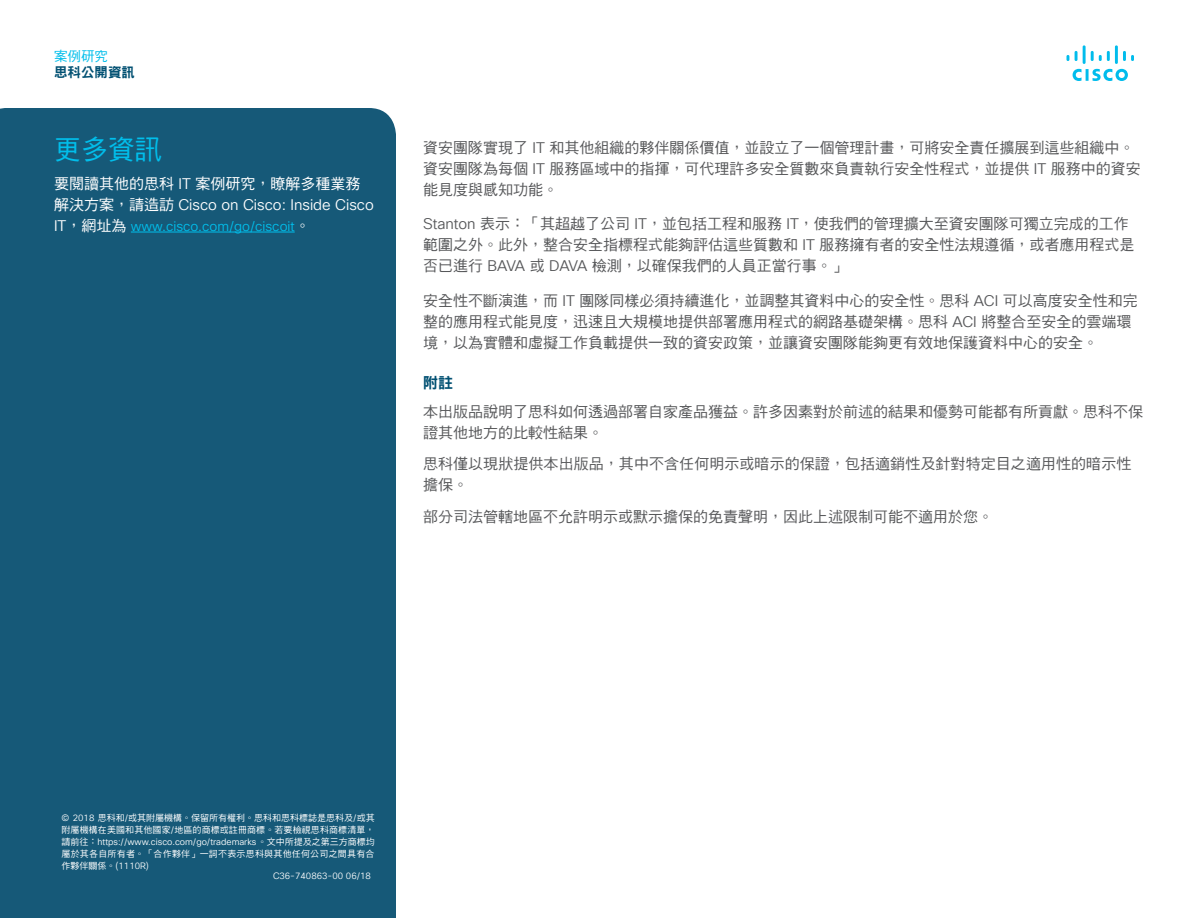
<style>
.page{position:relative;width:1188px;height:918px;background:#fff}
.page>*{position:absolute;margin:0;border:0;box-sizing:border-box;transform-origin:0 0}
.Paragraph_Style23{font:27px "DF Hei Std W5";color:#01beeb}
.Paragraph_Style1{font:15px/21px "DF Hei Std W5";color:#57585a}
.Paragraph_Style35{font:15px/21px "DF Hei Std W5";color:#57585a}
.Paragraph_Style28{font:15px/21px "DF Hei Std W5";color:#57585a}
.Paragraph_Style2{font:15px/21px "DF Hei Std W5";color:#fff}
.Paragraph_Style2-2{font:15px "DF Hei Std W5";color:#57585a}
.Paragraph_Style32{font:15px "DF Hei Std W9";color:#005072}
.Paragraph_Style2-3{font:13.5px "Cisco Sans TT Light";color:#01beeb}
.t1{font:13.5px "DF Hei Std W9";color:#005072}
.t2{font:13.5px "DF Hei Std W5";color:#01beeb}
.Paragraph_Style19{font:9px/12px "DF Hei Std W5";letter-spacing:.025em;color:#fff;text-align:justify}
.Paragraph_Style39{font:9px "Cisco Sans TT Light";color:#fff}
.s1{font-family:"Cisco Sans TT Light"}
.s2{font-size:15px;color:#fff}
.s3{font-family:"DF Hei Std W5";font-size:15px;color:#fff}
</style>
<div class="page">
<svg style="left:1067px;top:45px;width:67px;height:36px"></svg>
<div style="left:0;top:108px;width:396px;height:810px;background:#165978"></div>
<hr style="left:131px;top:232px;width:164px;height:1px;background:#01beeb">
<p class="t2" style="left:54px;top:49px;width:55px">案例研究</p>
<p class="t1" style="left:54px;top:65px;width:82px">思科公開資訊</p>
<p class="Paragraph_Style23" style="left:54px;top:134px;width:109px">更多資訊</p>
<p class="Paragraph_Style2" style="left:54px;top:173px;width:321px">要閱讀其他的思科 <span class="s1">IT</span> 案例研究，瞭解多種業務解決方案，請造訪 <span class="s1">Cisco on Cisco: Inside Cisco</span></p>
<p class="Paragraph_Style2-3" style="left:54px;top:217px;width:258px"><span class="s2">IT</span><span class="s3">，網址為</span> www.cisco.com/go/ciscoit<span class="s3">。</span></p>
<p class="Paragraph_Style1" style="left:423px;top:136px;width:719px">資安團隊實現了 <span class="s1">IT</span> 和其他組織的夥伴關係價值，並設立了一個管理計畫，可將安全責任擴展到這些組織中。資安團隊為每個 <span class="s1">IT</span> 服務區域中的指揮，可代理許多安全質數來負責執行安全性程式，並提供 <span class="s1">IT</span> 服務中的資安能見度與感知功能。</p>
<p class="Paragraph_Style1" style="left:423px;top:213px;width:713px"><span class="s1">Stanton</span> 表示：「其超越了公司 <span class="s1">IT</span>，並包括工程和服務 <span class="s1">IT</span>，使我們的管理擴大至資安團隊可獨立完成的工作範圍之外。此外，整合安全指標程式能夠評估這些質數和 <span class="s1">IT</span> 服務擁有者的安全性法規遵循，或者應用程式是否已進行 <span class="s1">BAVA</span> 或 <span class="s1">DAVA</span> 檢測，以確保我們的人員正當行事。」</p>
<p class="Paragraph_Style35" style="left:423px;top:289px;width:716px">安全性不斷演進，而 <span class="s1">IT</span> 團隊同樣必須持續進化，並調整其資料中心的安全性。思科 <span class="s1">ACI</span> 可以高度安全性和完整的應用程式能見度，迅速且大規模地提供部署應用程式的網路基礎架構。思科 <span class="s1">ACI</span> 將整合至安全的雲端環境，以為實體和虛擬工作負載提供一致的資安政策，並讓資安團隊能夠更有效地保護資料中心的安全。</p>
<p class="Paragraph_Style32" style="left:423px;top:375px;width:31px">附註</p>
<p class="Paragraph_Style28" style="left:423px;top:400px;width:721px">本出版品說明了思科如何透過部署自家產品獲益。許多因素對於前述的結果和優勢可能都有所貢獻。思科不保證其他地方的比較性結果。</p>
<p class="Paragraph_Style28" style="left:423px;top:453px;width:710px">思科僅以現狀提供本出版品，其中不含任何明示或暗示的保證，包括適銷性及針對特定目之適用性的暗示性擔保。</p>
<p class="Paragraph_Style2-2" style="left:423px;top:508px;width:571px">部分司法管轄地區不允許明示或默示擔保的免責聲明，因此上述限制可能不適用於您。</p>
<p class="Paragraph_Style19" style="left:62px;top:812px;width:315px"><span class="s1">© 2018</span> 思科和<span class="s1">/</span>或其附屬機構。保留所有權利。思科和思科標誌是思科及<span class="s1">/</span>或其附屬機構在美國和其他國家<span class="s1">/</span>地區的商標或註冊商標。若要檢視思科商標清單，請前往：<span class="s1">https://www.cisco.com/go/trademarks</span>。文中所提及之第三方商標均屬於其各自所有者。「合作夥伴」一詞不表示思科與其他任何公司之間具有合作夥伴關係。<span class="s1">(1110R)</span></p>
<p class="Paragraph_Style39" style="left:273px;top:870px;width:99px">C36-740863-00 06/18</p>
</div>
